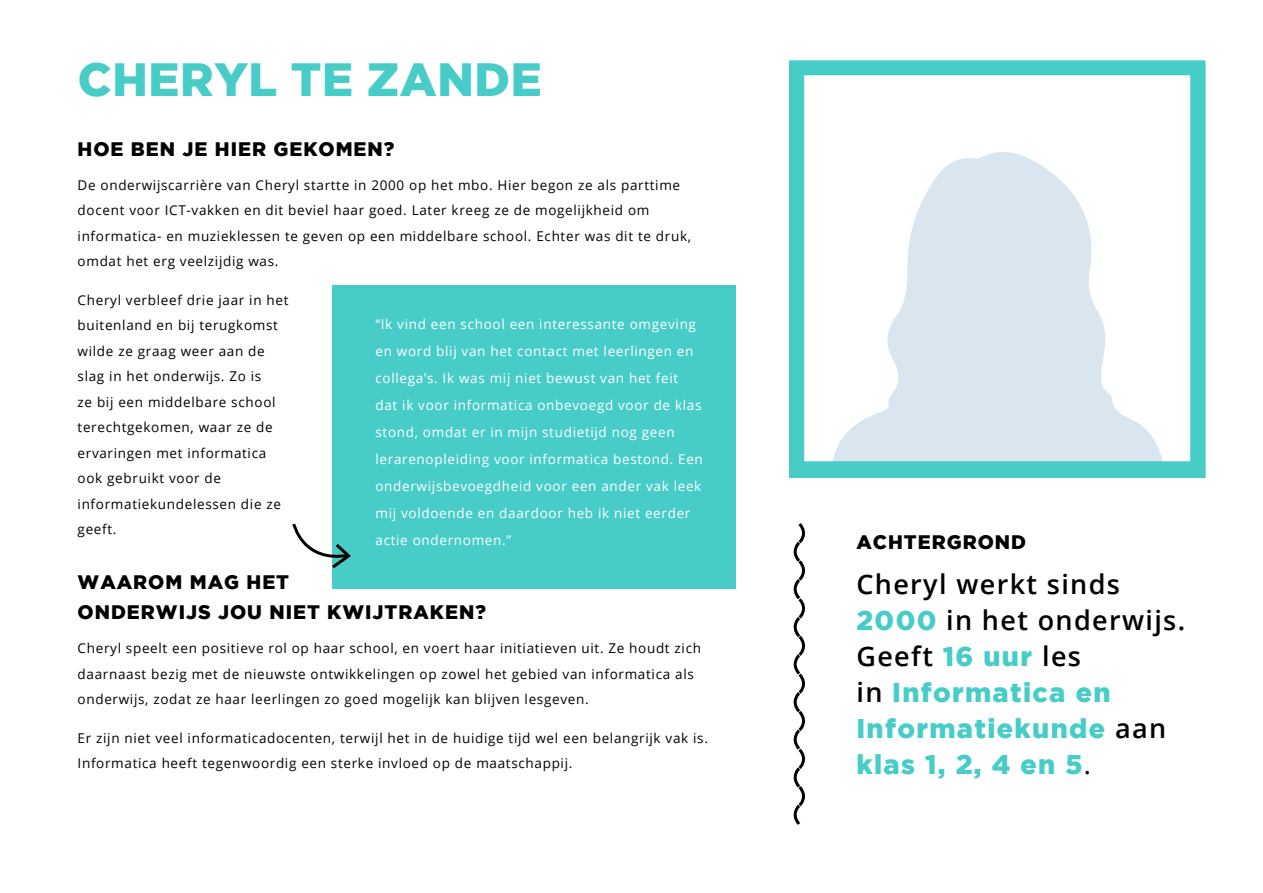
<style>
.page{position:relative;width:1263px;height:893px;background:#fff}
.page>*{position:absolute;margin:0;border:0;box-sizing:border-box;transform-origin:0 0}
.t1{font:900 46.5px "Gotham";letter-spacing:.015em;color:#48ccc8}
.t2{font:600 27px/36px "Open Sans";letter-spacing:.05em;color:#000}
.t3{font:900 27px/36px "Gotham";letter-spacing:.05em;color:#48ccc8}
.t4{font:900 19.5px/30px "Gotham";letter-spacing:.05em;color:#000}
.t5{font:13.5px/25.5px "Open Sans";letter-spacing:.05em;color:#000}
.t6{font:13.5px/27px "Open Sans";letter-spacing:.05em;color:#fff}
.s1{font-family:"Gotham";font-weight:900;color:#48ccc8}
.s2{font-family:"Open Sans";font-weight:600;color:#000}
.s3{font-family:"Open Sans";font-weight:400;color:#000}
</style>
<div class="page">
<div style="left:332px;top:286px;width:404px;height:303px;background:#48ccc8"></div>
<svg style="left:292px;top:523px;width:59px;height:46px"></svg>
<svg style="left:793px;top:523px;width:13px;height:302px"></svg>
<svg style="left:833px;top:152px;width:329px;height:308px;fill:#d9e6ef"></svg>
<div style="left:789px;top:60px;width:416px;height:416px;border:15px solid #48ccc8"></div>
<h1 class="t1" style="left:78px;top:52px;width:465px">CHERYL TE ZANDE</h1>
<h3 class="t4" style="left:78px;top:133px;width:318px">HOE BEN JE HIER GEKOMEN?</h3>
<p class="t5" style="left:78px;top:172px;width:615px">De onderwijscarrière van Cheryl startte in 2000 op het mbo. Hier begon ze als parttime docent voor ICT-vakken en dit beviel haar goed. Later kreeg ze de mogelijkheid om informatica- en muzieklessen te geven op een middelbare school. Echter was dit te druk, omdat het erg veelzijdig was.</p>
<p class="t5" style="left:78px;top:287px;width:212px">Cheryl verbleef drie jaar in het buitenland en bij terugkomst wilde ze graag weer aan de slag in het onderwijs. Zo is<br>ze bij een middelbare school terechtgekomen, waar ze de ervaringen met informatica ook gebruikt voor de informatiekundelessen die ze geeft.</p>
<h3 class="t4" style="left:78px;top:567px;width:410px">WAAROM MAG HET<br>ONDERWIJS JOU NIET KWIJTRAKEN?</h3>
<p class="t5" style="left:78px;top:635px;width:625px">Cheryl speelt een positieve rol op haar school, en voert haar initiatieven uit. Ze houdt zich daarnaast bezig met de nieuwste ontwikkelingen op zowel het gebied van informatica als onderwijs, zodat ze haar leerlingen zo goed mogelijk kan blijven lesgeven.</p>
<p class="t5" style="left:78px;top:725px;width:632px">Er zijn niet veel informaticadocenten, terwijl het in de huidige tijd wel een belangrijk vak is.<br>Informatica heeft tegenwoordig een sterke invloed op de maatschappij.</p>
<p class="t6" style="left:375px;top:310px;width:329px">“Ik vind een school een interessante omgeving en word blij van het contact met leerlingen en collega’s. Ik was mij niet bewust van het feit dat ik voor informatica onbevoegd voor de klas stond, omdat er in mijn studietijd nog geen lerarenopleiding voor informatica bestond. Een onderwijsbevoegdheid voor een ander vak leek mij voldoende en daardoor heb ik niet eerder actie ondernomen.”</p>
<h3 class="t4" style="left:856px;top:526px;width:171px">ACHTERGROND</h3>
<h2 class="t2" style="left:856px;top:566px;width:330px">Cheryl werkt sinds<br><span class="s1">2000</span> in het onderwijs.<br>Geeft <span class="s1">16 uur</span> les</h2>
<h2 class="t3" style="left:856px;top:674px;width:311px"><span class="s2">in</span> Informatica en<br>Informatiekunde <span class="s2">aan </span>klas 1, 2, 4 en 5<span class="s3">.</span></h2>
</div>
